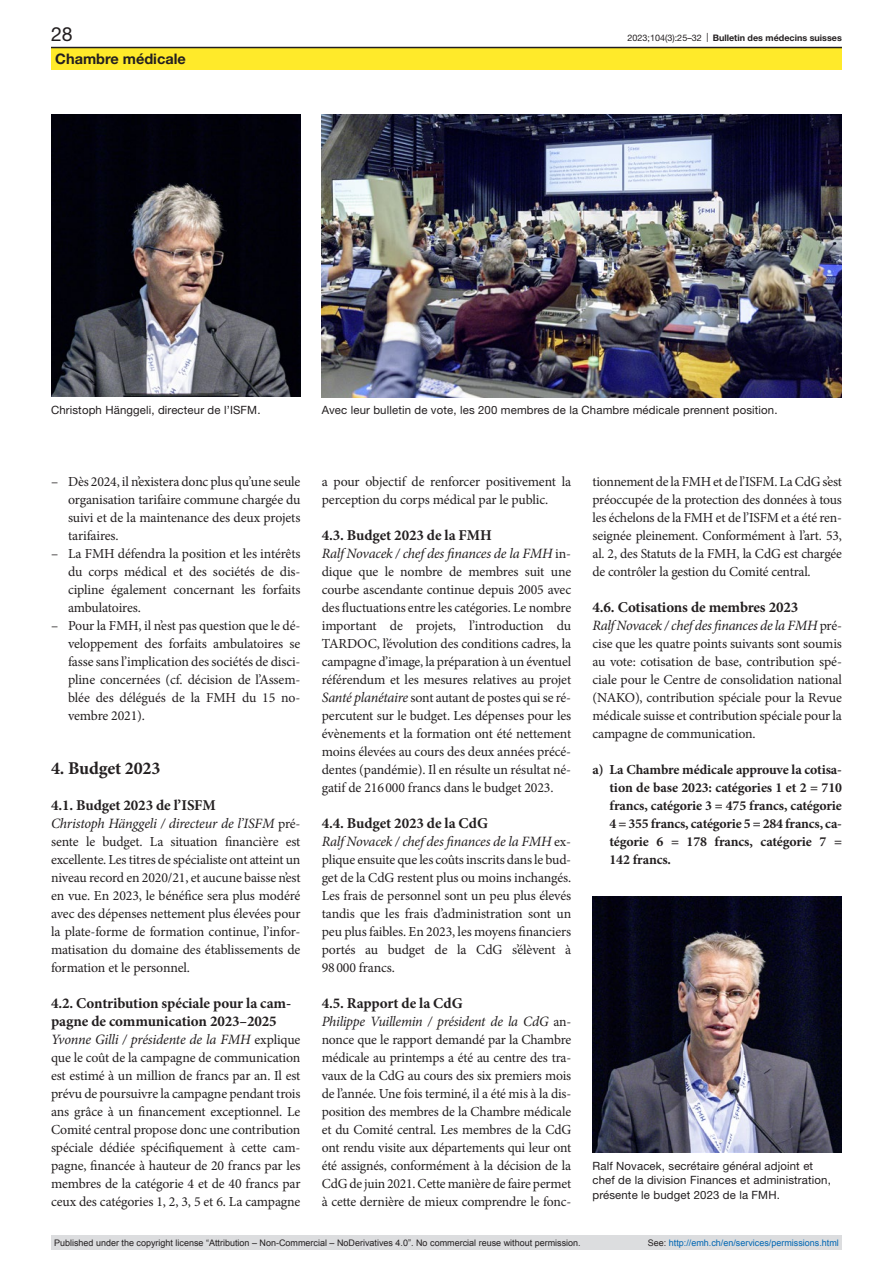
<style>
.page{position:relative;width:893px;height:1263px;background:#fff}
.page>*{position:absolute;margin:0;border:0;box-sizing:border-box;transform-origin:0 0}
.t1{font:19.5px "Helvetica Neue LT Pro";color:#231f20}
.head1{font:700 18px "Minion Pro";letter-spacing:-.01em;color:#231f20}
.head2{font:700 15px/18px "Minion Pro";letter-spacing:-.01em;color:#231f20}
.t2{font:700 14.55px "Helvetica Neue LT Pro";color:#231f20}
.paragraph{font:italic 14.25px "Minion Pro";letter-spacing:-.02em;color:#231f20}
.paragraph-2{font:13.8px/18px "Minion Pro";letter-spacing:-.01em;color:#231f20;text-align:justify}
.paragraph-3{font:700 13.8px/18px "Minion Pro";letter-spacing:-.01em;color:#231f20;text-align:justify}
.figure-caption{font:11.4px/14.2px "Helvetica Neue LT Pro";letter-spacing:.01em;color:#231f20}
.t3{font:9px "Arial";color:#231f20}
.t4{font:9px "Arial";color:#0066b3}
.t5{font:700 9px "Helvetica Neue LT Pro";color:#231f20}
.s1{font-weight:400}
.s2{font-style:normal;font-size:13.8px}
.s3{font-style:italic;font-size:14.25px}
.s4{color:#231f20}
</style>
<div class="page">
<img style="left:322px;top:115px;width:520px;height:282px">
<img style="left:51px;top:115px;width:249px;height:281px">
<img style="left:592px;top:897px;width:250px;height:255px">
<div style="left:51px;top:47px;width:791px;height:23px;background:#ffea2a"></div>
<hr style="left:51px;top:47px;width:791px;height:1px;background:#231f20">
<div style="left:51px;top:1235px;width:791px;height:15px;background:#dcdddf"></div>
<h1 class="t1" style="left:51px;top:22px;width:23px">28</h1>
<p class="t5" style="left:628px;top:32px;width:216px"><span class="s1">2023;104(3):25–32 |</span> Bulletin des médecins suisses</p>
<p class="t2" style="left:55px;top:49px;width:132px">Chambre médicale</p>
<p class="figure-caption" style="left:51px;top:403px;width:211px">Christoph Hänggeli, directeur de l’ISFM.</p>
<p class="figure-caption" style="left:322px;top:403px;width:457px">Avec leur bulletin de vote, les 200 membres de la Chambre médicale prennent position.</p>
<p class="paragraph-2" style="left:68px;top:473px;width:234px;text-indent:-17px">– Dès 2024, il n’existera donc plus qu’une seule organisation tarifaire commune chargée du suivi et de la maintenance des deux projets tarifaires.</p>
<p class="paragraph-2" style="left:68px;top:545px;width:234px;text-indent:-17px">– La FMH défendra la position et les intérêts du corps médical et des sociétés de dis&shy;cipline également concernant les forfaits ambulatoires.</p>
<p class="paragraph-2" style="left:68px;top:617px;width:234px;text-indent:-17px">– Pour la FMH, il n’est pas question que le dé&shy;veloppement des forfaits ambulatoires se fasse sans l’implication des sociétés de disci&shy;pline concernées (cf. décision de l’Assem&shy;blée des délégués de la FMH du 15 no&shy;vembre 2021).</p>
<p class="head1" style="left:51px;top:756px;width:111px">4. Budget 2023</p>
<p class="head2" style="left:51px;top:796px;width:166px">4.1. Budget 2023 de l’ISFM</p>
<p class="paragraph" style="left:51px;top:814px;width:251px">Christoph Hänggeli / directeur de l’ISFM <span class="s2">pré-</span></p>
<p class="paragraph-2" style="left:51px;top:833px;width:251px">sente le budget. La situation financière est excellente. Les titres de spécialiste ont atteint un niveau record en 2020/21, et aucune baisse n’est en vue. En 2023, le bénéfice sera plus modéré avec des dépenses nettement plus élevées pour la plate-forme de formation continue, l’infor&shy;matisation du domaine des établissements de formation et le personnel.</p>
<p class="head2" style="left:51px;top:994px;width:242px">4.2. Contribution spéciale pour la cam&shy;pagne de communication 2023–2025</p>
<p class="paragraph" style="left:51px;top:1030px;width:251px">Yvonne Gilli / présidente de la FMH <span class="s2">explique</span></p>
<p class="paragraph-2" style="left:51px;top:1049px;width:251px">que le coût de la campagne de communication est estimé à un million de francs par an. Il est prévu de poursuivre la campagne pendant trois ans grâce à un financement exceptionnel. Le Comité central propose donc une contribution spéciale dédiée spécifiquement à cette cam&shy;pagne, financée à hauteur de 20 francs par les membres de la catégorie 4 et de 40 francs par ceux des catégories 1, 2, 3, 5 et 6. La campagne</p>
<p class="paragraph-2" style="left:322px;top:473px;width:251px">a pour objectif de renforcer positivement la perception du corps médical par le public.</p>
<p class="head2" style="left:322px;top:526px;width:171px">4.3. Budget 2023 de la FMH</p>
<p class="paragraph" style="left:322px;top:544px;width:251px">Ralf Novacek / chef des finances de la FMH <span class="s2">in-</span></p>
<p class="paragraph-2" style="left:322px;top:563px;width:251px">dique que le nombre de membres suit une courbe ascendante continue depuis 2005 avec des fluctuations entre les catégories. Le nombre important de projets, l’introduction du TARDOC, l’évolution des conditions cadres, la campagne d’image, la préparation à un éventuel référendum et les mesures relatives au projet <span class="s3">Santé planétaire</span> sont autant de postes qui se ré&shy;percutent sur le budget. Les dépenses pour les évènements et la formation ont été nettement moins élevées au cours des deux années précé&shy;dentes (pandémie). Il en résulte un résultat né&shy;gatif de 216000 francs dans le budget 2023.</p>
<p class="head2" style="left:322px;top:814px;width:168px">4.4. Budget 2023 de la CdG</p>
<p class="paragraph" style="left:322px;top:832px;width:251px">Ralf Novacek / chef des finances de la FMH <span class="s2">ex-</span></p>
<p class="paragraph-2" style="left:322px;top:851px;width:251px">plique ensuite que les coûts inscrits dans le bud&shy;get de la CdG restent plus ou moins inchangés.<br>Les frais de personnel sont un peu plus élevés tandis que les frais d’administration sont un peu plus faibles. En 2023, les moyens financiers portés au budget de la CdG s’élèvent à 98000 francs.</p>
<p class="head2" style="left:322px;top:994px;width:142px">4.5. Rapport de la CdG</p>
<p class="paragraph" style="left:322px;top:1012px;width:251px">Philippe Vuillemin / président de la CdG <span class="s2">an-</span></p>
<p class="paragraph-2" style="left:322px;top:1031px;width:251px">nonce que le rapport demandé par la Chambre médicale au printemps a été au centre des tra&shy;vaux de la CdG au cours des six premiers mois de l’année. Une fois terminé, il a été mis à la dis&shy;position des membres de la Chambre médicale et du Comité central. Les membres de la CdG ont rendu visite aux départements qui leur ont été assignés, conformément à la décision de la CdG de juin 2021. Cette manière de faire permet à cette dernière de mieux comprendre le fonc-</p>
<p class="paragraph-2" style="left:592px;top:473px;width:251px">tionnement de la FMH et de l’ISFM. La CdG s’est préoccupée de la protection des données à tous les échelons de la FMH et de l’ISFM et a été ren&shy;seignée pleinement. Conformément à l’art. 53, al. 2, des Statuts de la FMH, la CdG est chargée de contrôler la gestion du Comité central.</p>
<p class="head2" style="left:592px;top:598px;width:207px">4.6. Cotisations de membres 2023</p>
<p class="paragraph" style="left:592px;top:616px;width:251px">Ralf Novacek / chef des finances de la FMH <span class="s2">pré-</span></p>
<p class="paragraph-2" style="left:592px;top:635px;width:251px">cise que les quatre points suivants sont soumis au vote: cotisation de base, contribution spé&shy;ciale pour le Centre de consolidation national (NAKO), contribution spéciale pour la Revue médicale suisse et contribution spéciale pour la campagne de communication.</p>
<p class="paragraph-3" style="left:609px;top:760px;width:234px;text-indent:-17px">a) La Chambre médicale approuve la cotisa&shy;tion de base 2023: catégories 1 et 2 = 710 francs, catégorie 3 = 475 francs, catégorie 4 = 355 francs, catégorie 5 = 284 francs, ca&shy;tégorie 6 = 178 francs, catégorie 7 = 142 francs.</p>
<p class="figure-caption" style="left:592px;top:1159px;width:240px">Ralf Novacek, secrétaire général adjoint et chef de la division Finances et administration, présente le budget 2023 de la FMH.</p>
<p class="t3" style="left:54px;top:1237px;width:528px">Published under the copyright license “Attribution – Non-Commercial – NoDerivatives 4.0”. No commercial reuse without permission.</p>
<p class="t4" style="left:648px;top:1237px;width:193px"><span class="s4">See:</span> http://emh.ch/en/services/permissions.html</p>
</div>
